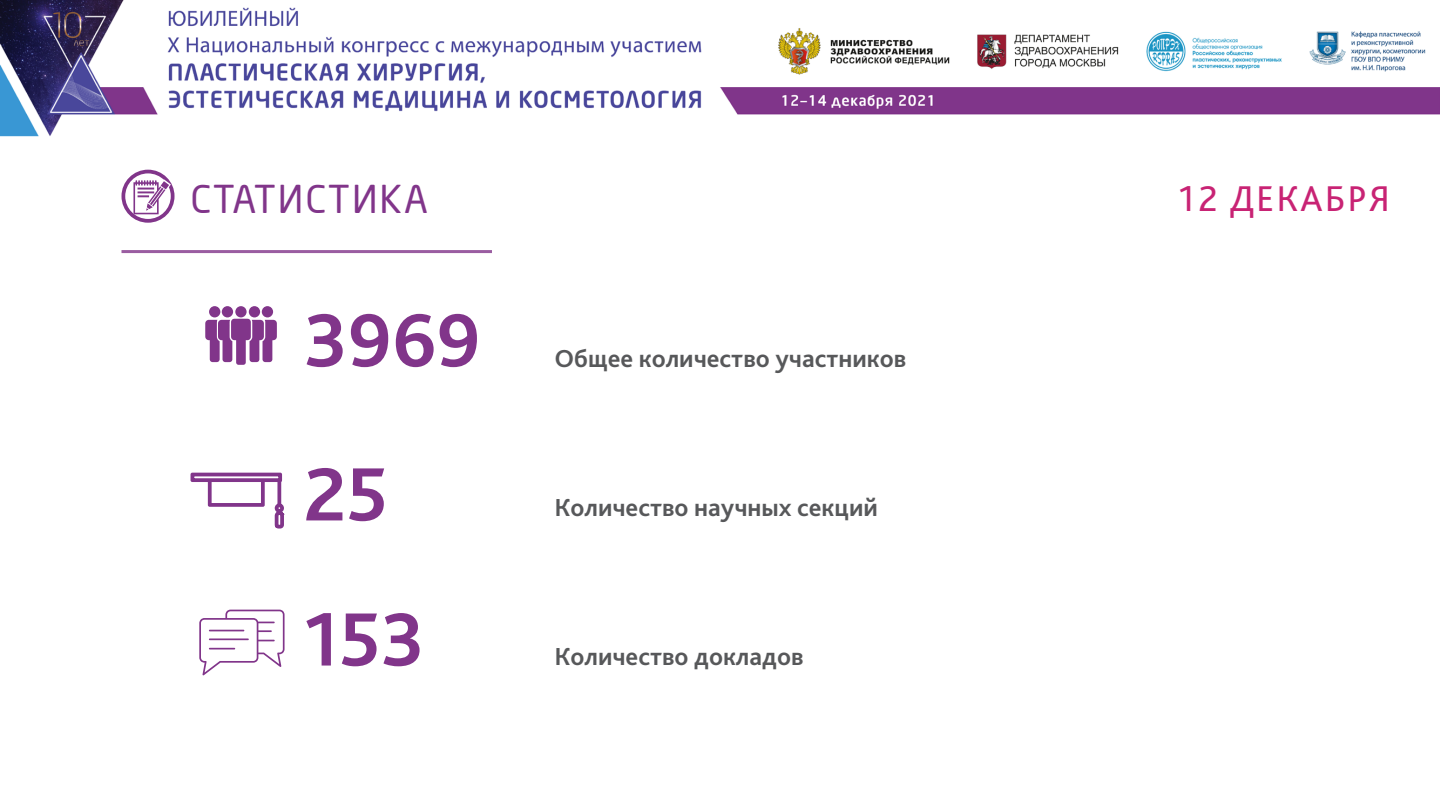
<style>
.page{position:relative;width:1440px;height:810px;background:#fff}
.page>*{position:absolute;margin:0;border:0;box-sizing:border-box;transform-origin:0 0}
.t1{font:700 78.97px/154.1px "Bliss Pro";color:#81358a}
.t2{font:37.65px "Neo Sans Cyr";letter-spacing:.05em;color:#81358a}
.t3{font:37.5px "Bliss Pro";letter-spacing:.05em;color:#c82374}
.t4{font:700 25.8px "Bliss Pro";color:#57585a}
</style>
<div class="page">
<img style="left:0;top:0;width:1440px;height:676px">
<div style="left:122px;top:170px;width:53px;height:53px;border:4px solid #81358a;border-radius:50%"></div>
<svg style="left:133px;top:179px;width:38px;height:35px"></svg>
<hr style="left:122px;top:250px;width:370px;height:3px;background:#9a5da1">
<svg style="left:205px;top:319px;width:72px;height:46px"></svg>
<div style="left:222px;top:306px;width:11px;height:11px;background:#81358a;border-radius:50%"></div>
<div style="left:209px;top:306px;width:11px;height:11px;background:#81358a;border-radius:50%"></div>
<div style="left:262px;top:306px;width:11px;height:12px;background:#81358a;border-radius:50%"></div>
<div style="left:249px;top:306px;width:11px;height:11px;background:#81358a;border-radius:50%"></div>
<div style="left:235px;top:306px;width:12px;height:11px;background:#81358a;border-radius:50%"></div>
<svg style="left:199px;top:610px;width:86px;height:65px"></svg>
<svg style="left:189px;top:472px;width:97px;height:60px"></svg>
<h2 class="t2" style="left:191px;top:177px;width:239px">СТАТИСТИКА</h2>
<h3 class="t3" style="left:1179px;top:175px;width:213px">12 ДЕКАБРЯ</h3>
<h1 class="t1" style="left:304px;top:261px;width:178px">3969<br>25</h1>
<h1 class="t1" style="left:304px;top:560px;width:122px">153</h1>
<p class="t4" style="left:554px;top:342px;width:353px">Общее количество участников</p>
<p class="t4" style="left:554px;top:491px;width:325px">Количество научных секций</p>
<p class="t4" style="left:554px;top:641px;width:251px">Количество докладов</p>
</div>
